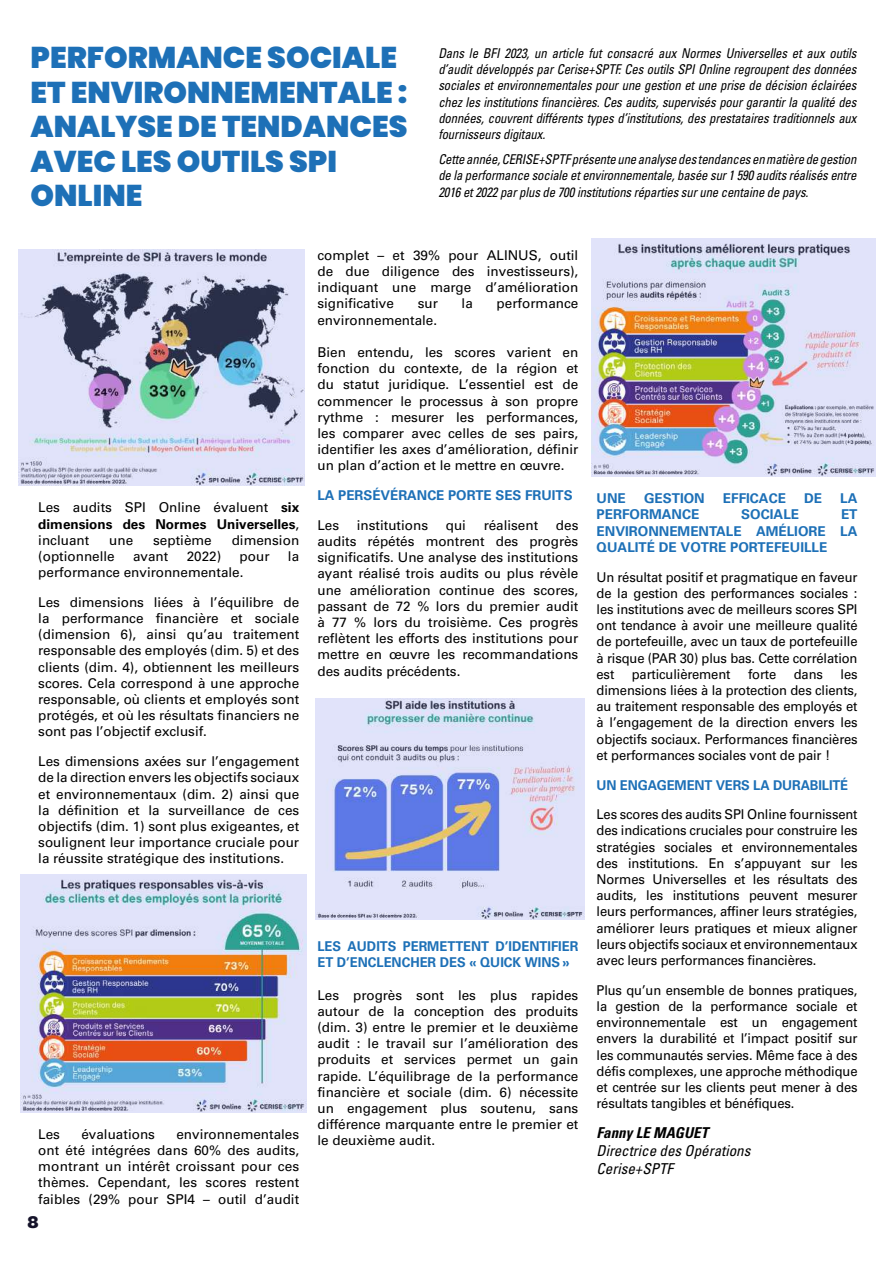
<style>
.page{position:relative;width:893px;height:1263px;background:#fff}
.page>*{position:absolute;margin:0;border:0;box-sizing:border-box;transform-origin:0 0}
.t1{font:900 30px/34.5px "Poppins";color:#1d70b7}
.t2{font:700 18px "Omnes";color:#15132a}
.t3{font:15px/18px "Univers LT 57 Cn Obl";color:#000}
.t4{font:15px "Univers LT 67 Bd Cn Obl";color:#000}
.t5{font:13.5px/16.2px "Univers LT 55 Rm";color:#000;text-align:justify}
.t6{font:13.5px/16.2px "Univers LT 55 Rm";color:#000;text-align:justify;scale:.96 1}
.t7{font:13.5px/16.2px "Univers LT 57 Cn Obl";letter-spacing:-.01em;color:#000;text-align:justify;scale:.94 1}
.t8{font:13.5px/16.2px "Univers LT 65 Bd";color:#1d70b7;text-align:justify}
.t9{font:13.5px/16.2px "Univers LT 65 Bd";color:#1d70b7;scale:.96 1}
.t10{font:13.5px "Univers LT 65 Bd";color:#000}
.s1{font-family:"Univers LT 65 Bd"}
.s2{font-family:"Univers LT 55 Rm"}
</style>
<div class="page">
<img style="left:19px;top:249px;width:285px;height:236px">
<img style="left:20px;top:874px;width:286px;height:238px">
<img style="left:316px;top:698px;width:268px;height:221px">
<img style="left:591px;top:239px;width:285px;height:237px">
<h1 class="t1" style="left:31px;top:40px;width:378px">PERFORMANCE SOCIALE<br>ET ENVIRONNEMENTALE :<br>ANALYSE DE TENDANCES<br>AVEC LES OUTILS SPI<br>ONLINE</h1>
<p class="t7" style="left:438px;top:46px;width:446px">Dans le BFI 2023, un article fut consacré aux Normes Universelles et aux outils d’audit développés par Cerise+SPTF. Ces outils SPI Online regroupent des données sociales et environnementales pour une gestion et une prise de décision éclairées chez les institutions financières. Ces audits, supervisés pour garantir la qualité des données, couvrent différents types d’institutions, des prestataires traditionnels aux fournisseurs digitaux.</p>
<p class="t7" style="left:438px;top:152px;width:446px">Cette année, CERISE+SPTF présente une analyse des tendances en matière de gestion de la performance sociale et environnementale, basée sur 1 590 audits réalisés entre 2016 et 2022 par plus de 700 institutions réparties sur une centaine de pays.</p>
<p class="t5" style="left:38px;top:499px;width:262px">Les audits SPI Online évaluent <span class="s1">six</span></p>
<p class="t10" style="left:38px;top:516px;width:262px">dimensions des Normes Universelles<span class="s2">,</span></p>
<p class="t5" style="left:38px;top:532px;width:53px">incluant</p>
<p class="t5" style="left:109px;top:532px;width:26px">une</p>
<p class="t5" style="left:153px;top:532px;width:60px">septième</p>
<p class="t5" style="left:232px;top:532px;width:69px">dimension</p>
<p class="t5" style="left:38px;top:548px;width:78px">(optionnelle</p>
<p class="t5" style="left:133px;top:548px;width:37px">avant</p>
<p class="t5" style="left:187px;top:548px;width:36px">2022)</p>
<p class="t5" style="left:240px;top:548px;width:31px">pour</p>
<p class="t5" style="left:288px;top:548px;width:13px">la</p>
<p class="t5" style="left:38px;top:557px;width:262px;line-height:29.7px">performance environnementale.<br>Les dimensions liées à l’équilibre de</p>
<p class="t5" style="left:38px;top:610px;width:262px">la performance financière et sociale (dimension 6), ainsi qu’au traitement responsable des employés (dim. 5) et des clients (dim. 4), obtiennent les meilleurs scores. Cela correspond à une approche responsable, où clients et employés sont protégés, et où les résultats financiers ne sont pas l’objectif exclusif.</p>
<p class="t5" style="left:38px;top:753px;width:262px">Les dimensions axées sur l’engagement de la direction envers les objectifs sociaux et environnementaux (dim. 2) ainsi que la définition et la surveillance de ces objectifs (dim. 1) sont plus exigeantes, et soulignent leur importance cruciale pour la réussite stratégique des institutions.</p>
<p class="t5" style="left:317px;top:247px;width:262px">complet – et 39% pour ALINUS, outil de due diligence des investisseurs), indiquant une marge d’amélioration significative</p>
<p class="t5" style="left:418px;top:295px;width:22px">sur</p>
<p class="t5" style="left:462px;top:295px;width:13px">la</p>
<p class="t5" style="left:497px;top:295px;width:83px">performance</p>
<p class="t5" style="left:317px;top:312px;width:121px">environnementale.</p>
<p class="t5" style="left:317px;top:344px;width:262px">Bien entendu, les scores varient en fonction du contexte, de la région et du statut juridique. L’essentiel est de commencer le processus à son propre rythme : mesurer les performances, les comparer avec celles de ses pairs, identifier les axes d’amélioration, définir un plan d’action et le mettre en œuvre.</p>
<p class="t8" style="left:317px;top:487px;width:257px">LA PERSÉVÉRANCE PORTE SES FRUITS</p>
<p class="t5" style="left:317px;top:517px;width:23px">Les</p>
<p class="t5" style="left:357px;top:517px;width:73px">institutions</p>
<p class="t5" style="left:446px;top:517px;width:22px">qui</p>
<p class="t5" style="left:484px;top:517px;width:56px">réalisent</p>
<p class="t5" style="left:317px;top:517px;width:262px;text-indent:238px">des audits répétés montrent des progrès significatifs. Une analyse des institutions ayant réalisé trois audits ou plus révèle une amélioration continue des scores, passant de 72 % lors du premier audit à 77 % lors du troisième. Ces progrès reflètent les efforts des institutions pour mettre en œuvre les recommandations des audits précédents.</p>
<p class="t5" style="left:38px;top:1126px;width:23px">Les</p>
<p class="t5" style="left:81px;top:1126px;width:75px">évaluations</p>
<p class="t5" style="left:38px;top:1126px;width:262px;text-indent:138px">environnementales ont été intégrées dans 60% des audits, montrant un intérêt croissant pour ces thèmes. Cependant, les scores restent faibles (29% pour SPI4 – outil d’audit</p>
<h2 class="t2" style="left:28px;top:1211px;width:13px">8</h2>
<p class="t9" style="left:317px;top:938px;width:273px">LES AUDITS PERMETTENT D’IDENTIFIER<br>ET D’ENCLENCHER DES « QUICK WINS »</p>
<p class="t5" style="left:317px;top:987px;width:262px">Les progrès sont les plus rapides autour de la conception des produits (dim. 3) entre le premier et le deuxième audit : le travail sur l’amélioration des produits et services permet un gain rapide. L’équilibrage de la performance financière et sociale (dim. 6) nécessite un engagement plus soutenu, sans différence marquante entre le premier et le deuxième audit.</p>
<p class="t8" style="left:597px;top:490px;width:31px">UNE</p>
<p class="t8" style="left:644px;top:490px;width:62px">GESTION</p>
<p class="t8" style="left:723px;top:490px;width:65px">EFFICACE</p>
<p class="t8" style="left:804px;top:490px;width:19px">DE</p>
<p class="t8" style="left:840px;top:490px;width:19px">LA</p>
<p class="t8" style="left:597px;top:507px;width:104px">PERFORMANCE</p>
<p class="t8" style="left:741px;top:507px;width:59px">SOCIALE</p>
<p class="t8" style="left:597px;top:507px;width:262px;text-indent:244px">ET ENVIRONNEMENTALE AMÉLIORE LA QUALITÉ DE VOTRE PORTEFEUILLE</p>
<p class="t6" style="left:597px;top:569px;width:273px">Un résultat positif et pragmatique en faveur de la gestion des performances sociales : les institutions avec de meilleurs scores SPI ont tendance à avoir une meilleure qualité de portefeuille, avec un taux de portefeuille à risque (PAR 30) plus bas. Cette corrélation est</p>
<p class="t6" style="left:632px;top:666px;width:104px">particulièrement</p>
<p class="t6" style="left:748px;top:666px;width:31px">forte</p>
<p class="t6" style="left:794px;top:666px;width:32px">dans</p>
<p class="t6" style="left:597px;top:666px;width:273px;text-indent:244px">les dimensions liées à la protection des clients, au traitement responsable des employés et à l’engagement de la direction envers les objectifs sociaux. Performances financières et performances sociales vont de pair !</p>
<p class="t9" style="left:597px;top:777px;width:264px">UN ENGAGEMENT VERS LA DURABILITÉ</p>
<p class="t6" style="left:597px;top:806px;width:273px">Les scores des audits SPI Online fournissent des indications cruciales pour construire les stratégies sociales et environnementales des institutions. En s’appuyant sur les Normes Universelles et les résultats des audits, les institutions peuvent mesurer leurs performances, affiner leurs stratégies, améliorer leurs pratiques et mieux aligner leurs objectifs sociaux et environnementaux avec leurs performances financières.</p>
<p class="t6" style="left:597px;top:982px;width:273px">Plus qu’un ensemble de bonnes pratiques, la gestion de la performance sociale et environnementale est un engagement envers la durabilité et l’impact positif sur les communautés servies. Même face à des défis complexes, une approche méthodique et centrée sur les clients peut mener à des résultats tangibles et bénéfiques.</p>
<p class="t4" style="left:597px;top:1127px;width:113px">Fanny LE MAGUET</p>
<p class="t3" style="left:597px;top:1143px;width:155px">Directrice des Opérations<br>Cerise+SPTF</p>
</div>
